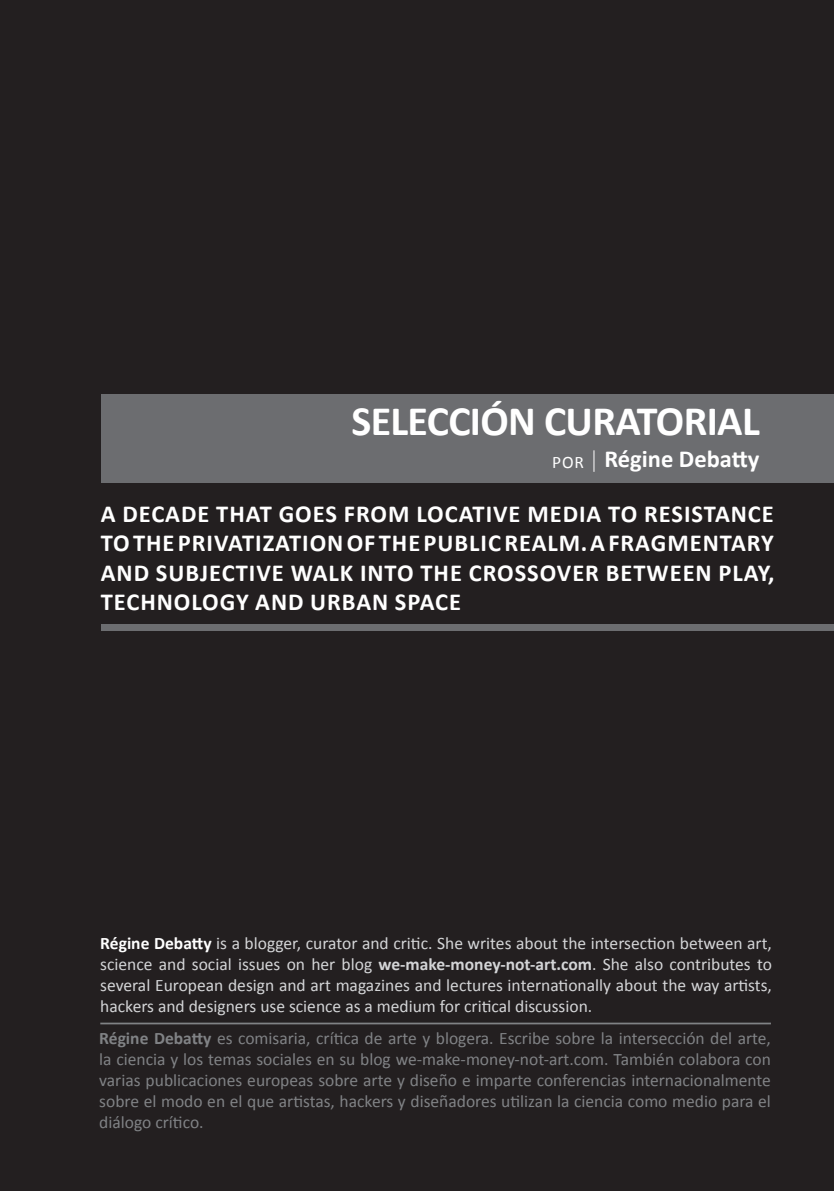
<style>
.page{position:relative;width:834px;height:1191px;background:#fff}
.page>*{position:absolute;margin:0;border:0;box-sizing:border-box;transform-origin:0 0}
.Apartados_cuerpo_de{font:700 42px "Calibri";letter-spacing:-.015em;color:#fff}
.Apartados_cuerpo_de-2{font:700 24.5px/29.4px "Calibri";letter-spacing:.04em;color:#fff;text-align:justify}
.Apartados_cuerpo_de-3{font:700 24.5px "Calibri";color:#fff}
.Apartados_cuerpo_de-4{font:17.5px/21px "Calibri";color:#808285;text-align:justify}
.Apartados_cuerpo_de-5{font:17.5px/21px "Calibri";color:#d4d5d7;text-align:justify}
.Apartados_cuerpo_de-6{font:17.5px "Calibri";color:#fff}
.s1{font-weight:700;color:#fff}
.s2{font-weight:700}
</style>
<div class="page">
<div style="left:0;top:0;width:833px;height:1191px;background:#231f20"></div>
<div style="left:102px;top:394px;width:731px;height:89px;background:#6c6d70"></div>
<div style="left:102px;top:624px;width:731px;height:6px;background:#6c6d70"></div>
<svg style="left:593px;top:450px;width:1px;height:22px"></svg>
<hr style="left:100px;top:1022px;width:670px;height:2px;background:#808285">
<p class="Apartados_cuerpo_de" style="left:351px;top:394px;width:410px">SELECCIÓN CURATORIAL</p>
<p class="Apartados_cuerpo_de-6" style="left:552px;top:450px;width:33px">POR</p>
<p class="Apartados_cuerpo_de-3" style="left:604px;top:444px;width:156px">Régine Debatty</p>
<p class="Apartados_cuerpo_de-2" style="left:101px;top:499px;width:675px">A DECADE THAT GOES FROM LOCATIVE MEDIA TO RESISTANCE TO THE PRIVATIZATION OF THE PUBLIC REALM. A FRAGMENTARY AND SUBJECTIVE WALK INTO THE CROSSOVER BETWEEN PLAY, TECHNOLOGY AND URBAN SPACE</p>
<p class="Apartados_cuerpo_de-5" style="left:100px;top:933px;width:673px"><span class="s1">Régine Debatty</span> is a blogger, curator and critic. She writes about the intersection between art, science and social issues on her blog <span class="s2">we-make-money-not-art.com</span>. She also contributes to several European design and art magazines and lectures internationally about the way artists, hackers and designers use science as a medium for critical discussion.</p>
<p class="Apartados_cuerpo_de-4" style="left:99px;top:1028px;width:673px"><span class="s2">Régine Debatty</span> es comisaria, crítica de arte y blogera. Escribe sobre la intersección del arte, la ciencia y los temas sociales en su blog we-make-money-not-art.com. También colabora con varias publicaciones europeas sobre arte y diseño e imparte conferencias internacionalmente sobre el modo en el que artistas, hackers y diseñadores utilizan la ciencia como medio para el diálogo crítico.</p>
</div>
